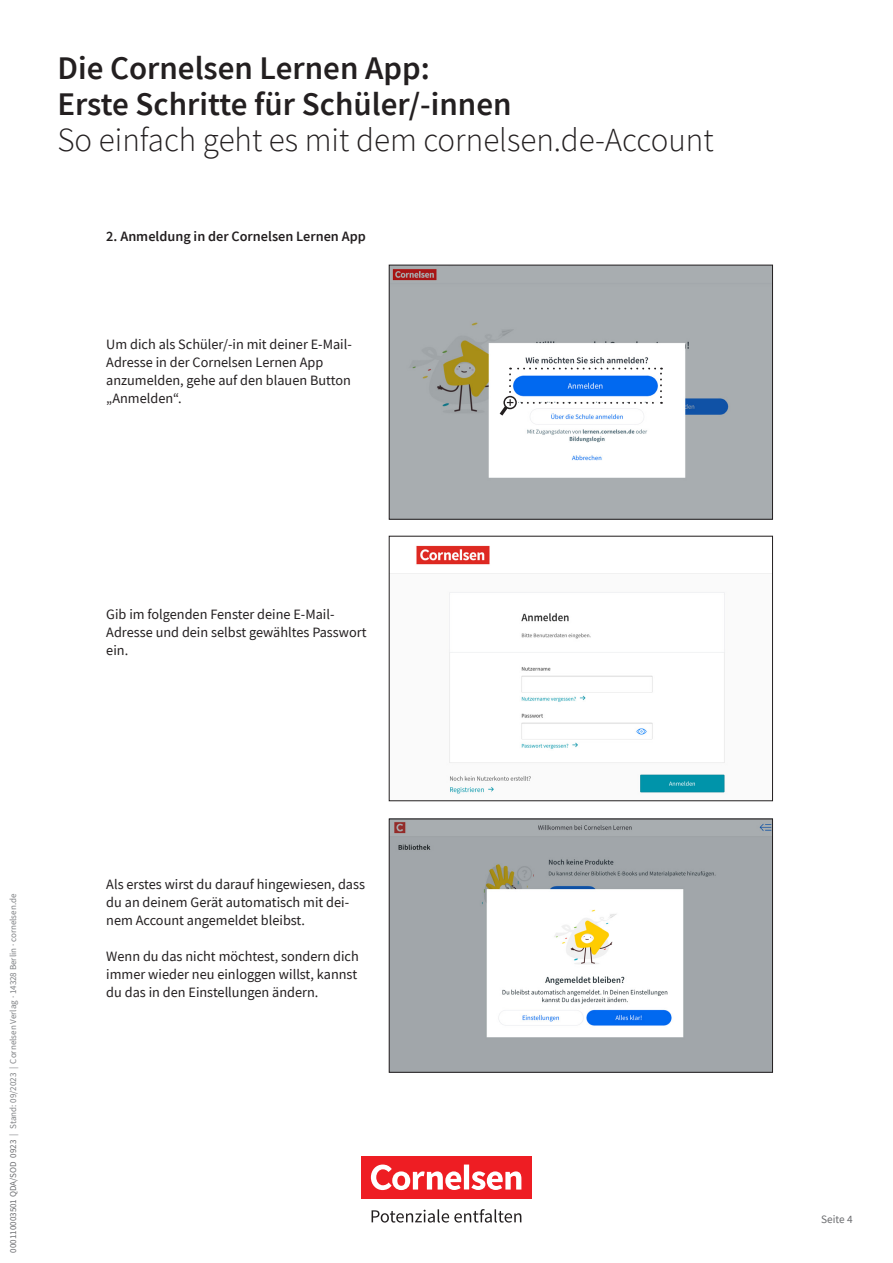
<style>
.page{position:relative;width:893px;height:1263px;background:#fff}
.page>*{position:absolute;margin:0;border:0;box-sizing:border-box;transform-origin:0 0}
.t1{font:600 33px/36px "CV Source Sans";color:#231f20}
.t2{font:300 33px "CV Source Sans";color:#231f20}
.t3{font:14.25px/18px "CV Source Sans";color:#231f20}
.t4{font:600 14.25px "CV Source Sans";color:#231f20}
.t5{font:11.25px "CV Source Sans";color:#6c6d70}
.t6{font:9px "CV Source Sans";color:#808285}
.s1{color:#6c6d70}
</style>
<div class="page">
<div style="left:361px;top:1157px;width:170px;height:42px;background:#ee1d23"></div>
<svg style="left:371px;top:1164px;width:150px;height:26px"></svg>
<svg style="left:372px;top:1209px;width:149px;height:13px"></svg>
<img style="left:391px;top:267px;width:380px;height:251px">
<div style="left:389px;top:265px;width:384px;height:255px;border:1px solid #231f20"></div>
<svg style="left:500px;top:368px;width:162px;height:48px"></svg>
<img style="left:391px;top:545px;width:380px;height:249px">
<img style="left:391px;top:821px;width:380px;height:249px">
<div style="left:389px;top:819px;width:384px;height:253px;border:1px solid #231f20"></div>
<h1 class="t1" style="left:57px;top:49px;width:456px">Die Cornelsen Lernen App:<br>Erste Schritte für Schüler/-innen</h1>
<h1 class="t2" style="left:57px;top:119px;width:658px">So einfach geht es mit dem cornelsen.de-Account</h1>
<p class="t4" style="left:106px;top:226px;width:261px">2. Anmeldung in der Cornelsen Lernen App</p>
<p class="t3" style="left:106px;top:335px;width:247px">Um dich als Schüler/-in mit deiner E-Mail-<br>Adresse in der Cornelsen Lernen App anzumelden, gehe auf den blauen Button „Anmelden“.</p>
<p class="t3" style="left:106px;top:605px;width:262px">Gib im folgenden Fenster deine E-Mail-<br>Adresse und dein selbst gewähltes Passwort ein.</p>
<p class="t6" style="left:8px;top:1253px;width:360px;rotate:-90deg"><span class="s1">000110003501 QDA/SOD 0923</span> | Stand: 09/2023 | Cornelsen Verlag · 14328 Berlin · cornelsen.de</p>
<p class="t3" style="left:106px;top:875px;width:260px">Als erstes wirst du darauf hingewiesen, dass du an deinem Gerät automatisch mit dei&shy;nem Account angemeldet bleibst.</p>
<p class="t3" style="left:106px;top:947px;width:254px;text-align:justify">Wenn du das nicht möchtest, sondern dich immer wieder neu einloggen willst, kannst du das in den Einstellungen ändern.</p>
<p class="t5" style="left:821px;top:1211px;width:33px">Seite 4</p>
</div>
